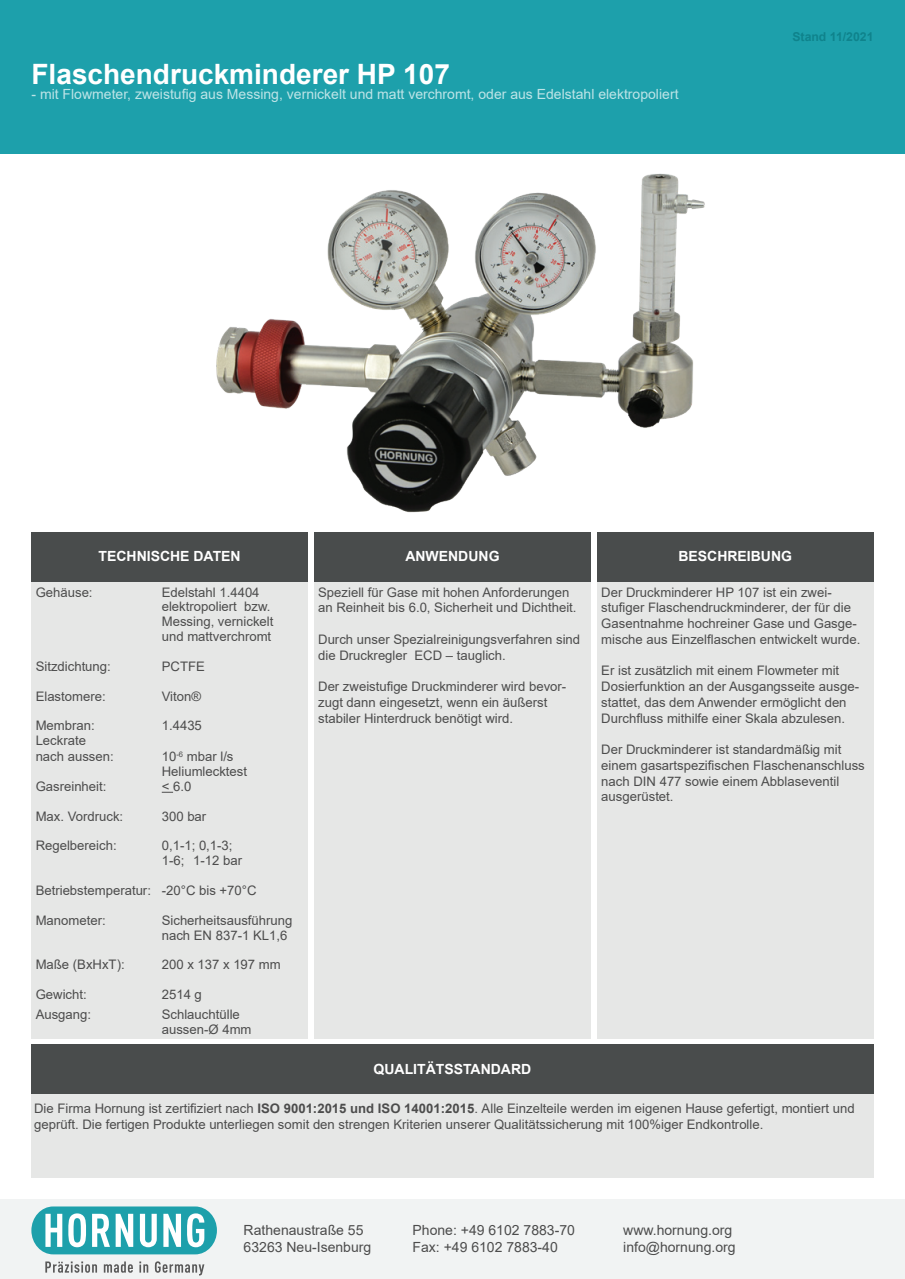
<style>
.page{position:relative;width:905px;height:1279px;background:#fff}
.page>*{position:absolute;margin:0;border:0;box-sizing:border-box;transform-origin:0 0}
.t1{font:700 28px "Arial";color:#fff}
.t2{font:14px/16.8px "Arial";color:#4c4c4c}
.t3{font:14px "Arial";color:#bee4e7}
.t4{font:700 14px "Arial";color:#fff}
.t5{font:13.12px/15.8px "Arial";color:#4c4c4c}
.t6{font:700 12.25px "Arial";color:#0f838c}
.s1{font-weight:700}
</style>
<div class="page">
<div style="left:0;top:0;width:904px;height:153px;background:#1da0ab"></div>
<div style="left:31px;top:532px;width:276px;height:506px;background:#e6e7e6"></div>
<div style="left:31px;top:532px;width:276px;height:49px;background:#494c4c"></div>
<div style="left:314px;top:532px;width:277px;height:506px;background:#e6e7e6"></div>
<div style="left:314px;top:532px;width:277px;height:49px;background:#494c4c"></div>
<div style="left:597px;top:532px;width:276px;height:506px;background:#e6e7e6"></div>
<div style="left:597px;top:532px;width:276px;height:49px;background:#494c4c"></div>
<div style="left:31px;top:1044px;width:842px;height:133px;background:#e6e7e6"></div>
<div style="left:31px;top:1044px;width:842px;height:50px;background:#494c4c"></div>
<div style="left:0;top:1198px;width:904px;height:80px;background:#f1f3f3"></div>
<svg style="left:45px;top:1261px;width:159px;height:14px"></svg>
<svg style="left:31px;top:1206px;width:186px;height:48px"></svg>
<img style="left:216px;top:173px;width:489px;height:340px">
<h1 class="t1" style="left:32px;top:54px;width:420px">Flaschendruckminderer HP 107</h1>
<p class="t3" style="left:32px;top:84px;width:648px">- mit Flowmeter, zweistufig aus Messing, vernickelt und matt verchromt, oder aus Edelstahl elektropoliert</p>
<p class="t6" style="left:792px;top:28px;width:83px">Stand 11/2021</p>
<p class="t4" style="left:98px;top:546px;width:144px">TECHNISCHE DATEN</p>
<p class="t4" style="left:405px;top:546px;width:96px">ANWENDUNG</p>
<p class="t4" style="left:678px;top:546px;width:115px">BESCHREIBUNG</p>
<p class="t5" style="left:36px;top:584px;width:58px">Gehäuse:</p>
<p class="t5" style="left:162px;top:584px;width:113px;line-height:14.9px">Edelstahl 1.4404 elektropoliert bzw.<br>Messing, vernickelt und mattverchromt</p>
<p class="t5" style="left:36px;top:658px;width:77px">Sitzdichtung:</p>
<p class="t5" style="left:162px;top:658px;width:45px">PCTFE</p>
<p class="t5" style="left:36px;top:688px;width:72px">Elastomere:</p>
<p class="t5" style="left:162px;top:688px;width:41px">Viton®</p>
<p class="t5" style="left:36px;top:718px;width:61px">Membran:</p>
<p class="t5" style="left:162px;top:718px;width:42px">1.4435</p>
<p class="t5" style="left:36px;top:732px;width:80px">Leckrate nach aussen:</p>
<p class="t5" style="left:162px;top:749px;width:87px;line-height:14.9px">10<sup>-6</sup> mbar l/s<br>Heliumlecktest</p>
<p class="t5" style="left:36px;top:778px;width:72px">Gasreinheit:</p>
<p class="t5" style="left:162px;top:778px;width:31px">&lt; 6.0</p>
<p class="t5" style="left:36px;top:808px;width:89px">Max. Vordruck:</p>
<p class="t5" style="left:162px;top:808px;width:46px">300 bar</p>
<p class="t5" style="left:36px;top:837px;width:82px">Regelbereich:</p>
<p class="t5" style="left:162px;top:838px;width:82px;line-height:14.9px">0,1-1; 0,1-3;<br>1-6; 1-12 bar</p>
<p class="t5" style="left:36px;top:882px;width:222px">Betriebstemperatur: -20°C bis +70°C</p>
<p class="t5" style="left:36px;top:912px;width:72px">Manometer:</p>
<p class="t5" style="left:162px;top:912px;width:132px;line-height:14.9px">Sicherheitsausführung nach EN 837-1 KL1,6</p>
<p class="t5" style="left:36px;top:956px;width:90px">Maße (BxHxT):</p>
<p class="t5" style="left:162px;top:956px;width:120px">200 x 137 x 197 mm</p>
<p class="t5" style="left:36px;top:986px;width:53px">Gewicht:</p>
<p class="t5" style="left:162px;top:986px;width:42px">2514 g</p>
<p class="t5" style="left:36px;top:1006px;width:57px">Ausgang:</p>
<p class="t5" style="left:162px;top:1007px;width:91px;line-height:14.9px">Schlauchtülle aussen-Ø 4mm</p>
<p class="t5" style="left:318px;top:584px;width:260px">Speziell für Gase mit hohen Anforderungen an Reinheit bis 6.0, Sicherheit und Dichtheit.</p>
<p class="t5" style="left:318px;top:631px;width:263px">Durch unser Spezialreinigungsverfahren sind die Druckregler ECD – tauglich.</p>
<p class="t5" style="left:318px;top:678px;width:249px">Der zweistufige Druckminderer wird bevor&shy;zugt dann eingesetzt, wenn ein äußerst stabiler Hinterdruck benötigt wird.</p>
<p class="t5" style="left:601px;top:584px;width:260px">Der Druckminderer HP 107 ist ein zwei&shy;stufiger Flaschendruckminderer, der für die Gasentnahme hochreiner Gase und Gasge&shy;mische aus Einzelflaschen entwickelt wurde.</p>
<p class="t5" style="left:601px;top:662px;width:259px">Er ist zusätzlich mit einem Flowmeter mit Dosierfunktion an der Ausgangsseite ausge&shy;stattet, das dem Anwender ermöglicht den Durchfluss mithilfe einer Skala abzulesen.</p>
<p class="t5" style="left:601px;top:741px;width:265px">Der Druckminderer ist standardmäßig mit einem gasartspezifischen Flaschenanschluss nach DIN 477 sowie einem Abblaseventil ausgerüstet.</p>
<p class="t4" style="left:373px;top:1058px;width:159px">QUALITÄTSSTANDARD</p>
<p class="t5" style="left:34px;top:1100px;width:821px">Die Firma Hornung ist zertifiziert nach <span class="s1">ISO 9001:2015 und ISO 14001:2015</span>. Alle Einzelteile werden im eigenen Hause gefertigt, montiert und geprüft. Die fertigen Produkte unterliegen somit den strengen Kriterien unserer Qualitätssicherung mit 100%iger Endkontrolle.</p>
<p class="t2" style="left:243px;top:1221px;width:129px">Rathenaustraße 55<br>63263 Neu-Isenburg</p>
<p class="t2" style="left:412px;top:1221px;width:164px">Phone: +49 6102 7883-70<br>Fax: +49 6102 7883-40</p>
<p class="t2" style="left:623px;top:1221px;width:114px">www.hornung.org info@hornung.org</p>
</div>
